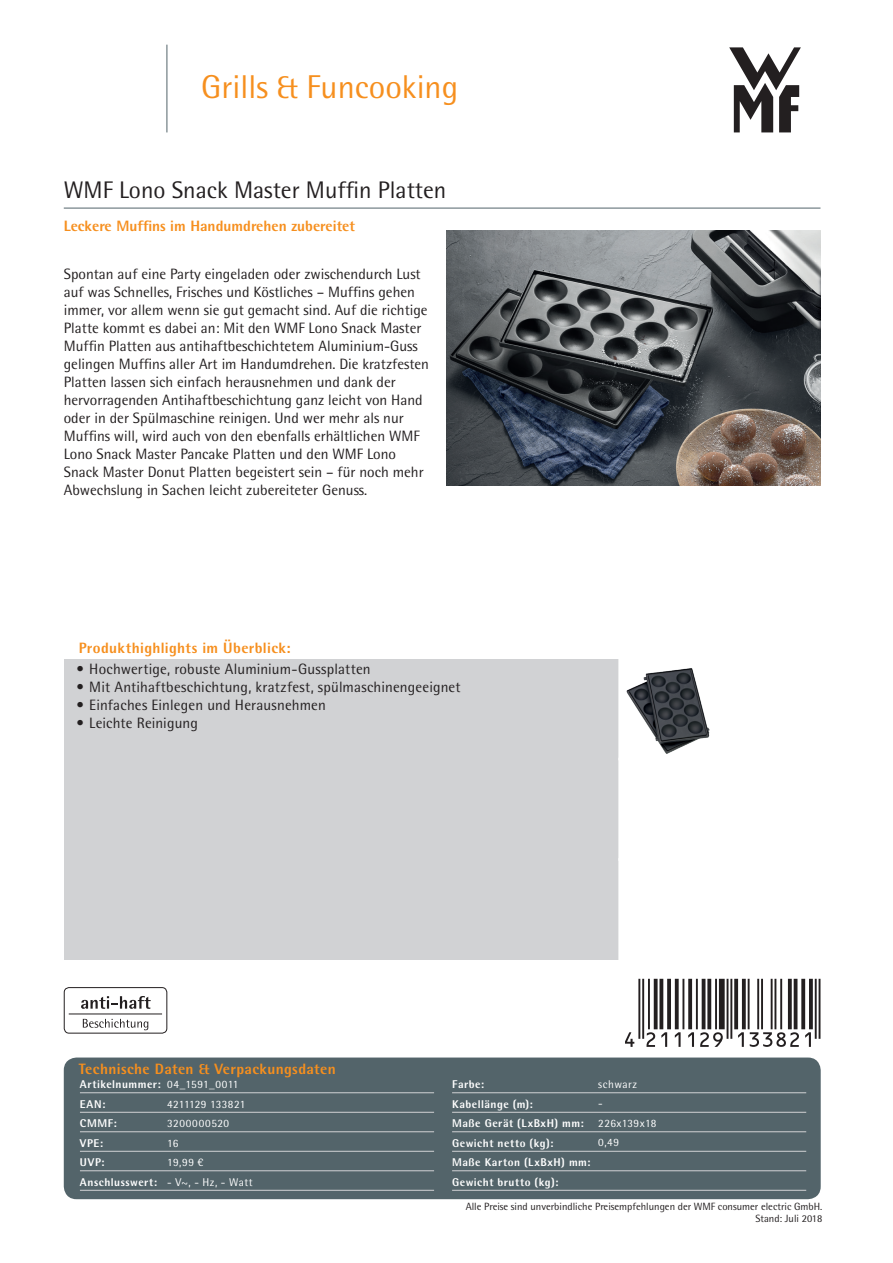
<style>
.page{position:relative;width:893px;height:1263px;background:#fff}
.page>*{position:absolute;margin:0;border:0;box-sizing:border-box;transform-origin:0 0}
.t1{font:33px "WMF Rotis";color:#f68f1e}
.t2{font:24px "WMF Rotis";color:#231f20}
.t3{font:15px/18px "WMF Rotis";color:#231f20}
.t4{font:700 15px "WMF Rotis";letter-spacing:.015em;color:#f68f1e}
.t5{font:700 11.25px/19.5px "WMF Rotis";letter-spacing:.045em;color:#fff}
.t6{font:11.25px/19.5px "WMF Rotis";letter-spacing:.04em;color:#fff}
.t7{font:10.5px "WMF Rotis";color:#231f20}
</style>
<div class="page">
<svg style="left:729px;top:47px;width:72px;height:85px"></svg>
<div style="left:64px;top:659px;width:556px;height:300px;background:#d1d2d4"></div>
<div style="left:64px;top:1057px;width:757px;height:142px;background:#53646a;border-radius:13px"></div>
<hr style="left:167px;top:45px;width:1px;height:87px;background:#53646a">
<hr style="left:64px;top:208px;width:756px;height:1px;background:#53646a">
<hr style="left:80px;top:1092px;width:354px;height:1px;background:#d1d2d4">
<hr style="left:80px;top:1112px;width:354px;height:1px;background:#d1d2d4">
<hr style="left:80px;top:1131px;width:354px;height:1px;background:#d1d2d4">
<hr style="left:80px;top:1151px;width:354px;height:1px;background:#d1d2d4">
<hr style="left:80px;top:1170px;width:354px;height:1px;background:#d1d2d4">
<hr style="left:80px;top:1190px;width:354px;height:1px;background:#d1d2d4">
<hr style="left:452px;top:1092px;width:354px;height:1px;background:#d1d2d4">
<hr style="left:452px;top:1112px;width:354px;height:1px;background:#d1d2d4">
<hr style="left:452px;top:1131px;width:354px;height:1px;background:#d1d2d4">
<hr style="left:452px;top:1151px;width:354px;height:1px;background:#d1d2d4">
<hr style="left:452px;top:1170px;width:354px;height:1px;background:#d1d2d4">
<hr style="left:452px;top:1190px;width:354px;height:1px;background:#d1d2d4">
<svg style="left:625px;top:979px;width:195px;height:68px"></svg>
<div style="left:64px;top:987px;width:103px;height:46px;border:1px solid #231f20;border-radius:5px"></div>
<hr style="left:69px;top:1014px;width:93px;height:1px;background:#231f20">
<svg style="left:83px;top:1019px;width:65px;height:11px"></svg>
<svg style="left:81px;top:996px;width:70px;height:13px"></svg>
<img style="left:446px;top:230px;width:375px;height:256px">
<div style="left:618px;top:858px;width:103px;height:103px;border:3px solid #fff"></div>
<div style="left:618px;top:758px;width:103px;height:103px;border:3px solid #fff"></div>
<img style="left:626px;top:668px;width:84px;height:86px">
<div style="left:618px;top:657px;width:103px;height:103px;border:3px solid #fff"></div>
<h1 class="t1" style="left:201px;top:67px;width:259px">Grills &amp; Funcooking</h1>
<h2 class="t2" style="left:64px;top:175px;width:384px">WMF Lono Snack Master Muffin Platten</h2>
<p class="t4" style="left:64px;top:216px;width:293px">Leckere Muffins im Handumdrehen zubereitet</p>
<p class="t3" style="left:64px;top:265px;width:367px">Spontan auf eine Party eingeladen oder zwischendurch Lust auf was Schnelles, Frisches und Köstliches – Muffins gehen immer, vor allem wenn sie gut gemacht sind. Auf die richtige Platte kommt es dabei an: Mit den WMF Lono Snack Master Muffin Platten aus antihaftbeschichtetem Aluminium-Guss gelingen Muffins aller Art im Handumdrehen. Die kratzfesten Platten lassen sich einfach herausnehmen und dank der hervorragenden Antihaftbeschichtung ganz leicht von Hand oder in der Spülmaschine reinigen. Und wer mehr als nur Muffins will, wird auch von den ebenfalls erhältlichen WMF Lono Snack Master Pancake Platten und den WMF Lono Snack Master Donut Platten begeistert sein – für noch mehr Abwechslung in Sachen leicht zubereiteter Genuss.</p>
<p class="t4" style="left:79px;top:638px;width:213px">Produkthighlights im Überblick:</p>
<p class="t3" style="left:77px;top:660px;width:296px">• Hochwertige, robuste Aluminium-Gussplatten</p>
<p class="t3" style="left:77px;top:678px;width:386px">• Mit Antihaftbeschichtung, kratzfest, spülmaschinengeeignet</p>
<p class="t3" style="left:77px;top:696px;width:251px">• Einfaches Einlegen und Herausnehmen</p>
<p class="t3" style="left:77px;top:714px;width:123px">• Leichte Reinigung</p>
<p class="t4" style="left:79px;top:1059px;width:259px">Technische Daten &amp; Verpackungsdaten</p>
<p class="t5" style="left:80px;top:1074px;width:82px">Artikelnummer:<br>EAN:<br>CMMF:<br>VPE:<br>UVP:<br>Anschlusswert:</p>
<p class="t5" style="left:452px;top:1074px;width:140px">Farbe:<br>Kabellänge (m):<br>Maße Gerät (LxBxH) mm:<br>Gewicht netto (kg):<br>Maße Karton (LxBxH) mm:<br>Gewicht brutto (kg):</p>
<p class="t6" style="left:167px;top:1074px;width:80px">04_1591_0011<br>4211129 133821<br>3200000520<br>16<br>19,99 €</p>
<p class="t6" style="left:167px;top:1172px;width:87px">- V~, - Hz, - Watt</p>
<p class="t6" style="left:598px;top:1074px;width:60px">schwarz<br>-<br>226x139x18<br>0,49</p>
<p class="t7" style="left:466px;top:1201px;width:358px">Alle Preise sind unverbindliche Preisempfehlungen der WMF consumer electric GmbH.</p>
<p class="t7" style="left:755px;top:1212px;width:69px">Stand: Juli 2018</p>
</div>
